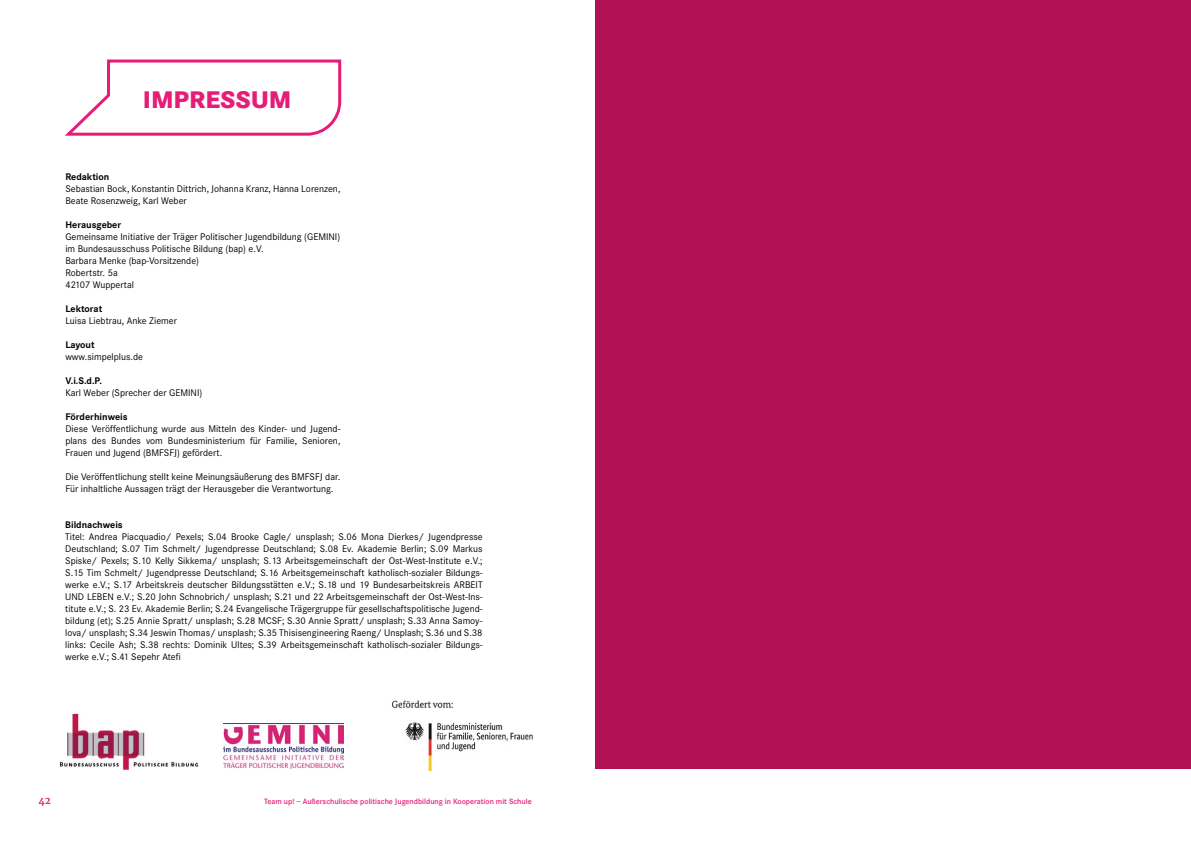
<style>
.page{position:relative;width:1191px;height:842px;background:#fff}
.page>*{position:absolute;margin:0;border:0;box-sizing:border-box;transform-origin:0 0}
.t1{font:800 25px "Corporate S";color:#e71c77}
.t2{font:10px/12px "Corporate S";color:#000}
.t3{font:700 10px "Corporate S";color:#000}
.t4{font:700 10px "Merriweather";color:#e71c77}
.t5{font:600 8px "Corporate S";color:#e71c77}
</style>
<div class="page">
<div style="left:595px;top:0;width:596px;height:768px;background:#b11256"></div>
<svg style="left:64px;top:59px;width:278px;height:77px"></svg>
<img style="left:59px;top:713px;width:140px;height:57px">
<img style="left:392px;top:700px;width:141px;height:70px">
<img style="left:223px;top:723px;width:120px;height:45px">
<h1 class="t1" style="left:143px;top:85px;width:150px">IMPRESSUM</h1>
<p class="t3" style="left:65px;top:171px;width:45px">Redaktion</p>
<p class="t2" style="left:65px;top:183px;width:276px">Sebastian Bock, Konstantin Dittrich, Johanna Kranz, Hanna Lorenzen,<br>Beate Rosenzweig, Karl Weber</p>
<p class="t3" style="left:65px;top:219px;width:57px">Herausgeber</p>
<p class="t2" style="left:65px;top:231px;width:276px">Gemeinsame Initiative der Träger Politischer Jugendbildung (GEMINI) im Bundesausschuss Politische Bildung (bap) e.V.<br>Barbara Menke (bap-Vorsitzende)<br>Robertstr. 5a<br>42107 Wuppertal</p>
<p class="t3" style="left:65px;top:303px;width:38px">Lektorat</p>
<p class="t2" style="left:65px;top:315px;width:113px">Luisa Liebtrau, Anke Ziemer</p>
<p class="t3" style="left:65px;top:339px;width:31px">Layout</p>
<p class="t2" style="left:65px;top:351px;width:79px">www.simpelplus.de</p>
<p class="t3" style="left:65px;top:375px;width:38px">V.i.S.d.P.</p>
<p class="t2" style="left:65px;top:387px;width:138px">Karl Weber (Sprecher der GEMINI)</p>
<p class="t3" style="left:65px;top:411px;width:64px">Förderhinweis</p>
<p class="t2" style="left:65px;top:423px;width:276px;text-align:justify">Diese Veröffentlichung wurde aus Mitteln des Kinder- und Jugend&shy;plans des Bundes vom Bundesministerium für Familie, Senioren, Frauen und Jugend (BMFSFJ) gefördert.</p>
<p class="t2" style="left:65px;top:471px;width:276px">Die Veröffentlichung stellt keine Meinungsäußerung des BMFSFJ dar.<br>Für inhaltliche Aussagen trägt der Herausgeber die Verantwortung.</p>
<p class="t3" style="left:65px;top:519px;width:59px">Bildnachweis</p>
<p class="t2" style="left:65px;top:531px;width:419px;text-align:justify">Titel: Andrea Piacquadio/ Pexels; S.04 Brooke Cagle/ unsplash; S.06 Mona Dierkes/ Jugendpresse Deutschland; S.07 Tim Schmelt/ Jugendpresse Deutschland; S.08 Ev. Akademie Berlin; S.09 Markus Spiske/ Pexels; S.10 Kelly Sikkema/ unsplash; S.13 Arbeitsgemeinschaft der Ost-West-Institute e.V.; S.15 Tim Schmelt/ Jugendpresse Deutschland; S.16 Arbeitsgemeinschaft katholisch-sozialer Bildungs&shy;werke e.V.; S.17 Arbeitskreis deutscher Bildungsstätten e.V.; S.18 und 19 Bundesarbeitskreis ARBEIT UND LEBEN e.V.; S.20 John Schnobrich/ unsplash; S.21 und 22 Arbeitsgemeinschaft der Ost-West-Ins&shy;titute e.V.; S. 23 Ev. Akademie Berlin; S.24 Evangelische Trägergruppe für gesellschaftspolitische Jugend&shy;bildung (et); S.25 Annie Spratt/ unsplash; S.28 MCSF; S.30 Annie Spratt/ unsplash; S.33 Anna Samoy&shy;lova/ unsplash; S.34 Jeswin Thomas/ unsplash; S.35 Thisisengineering Raeng/ Unsplash; S.36 und S.38 links: Cecile Ash; S.38 rechts: Dominik Ultes; S.39 Arbeitsgemeinschaft katholisch-sozialer Bildungs&shy;werke e.V.; S.41 Sepehr Atefi</p>
<p class="t4" style="left:38px;top:795px;width:14px">42</p>
<p class="t5" style="left:264px;top:796px;width:269px">Team up! – Außerschulische politische Jugendbildung in Kooperation mit Schule</p>
</div>
